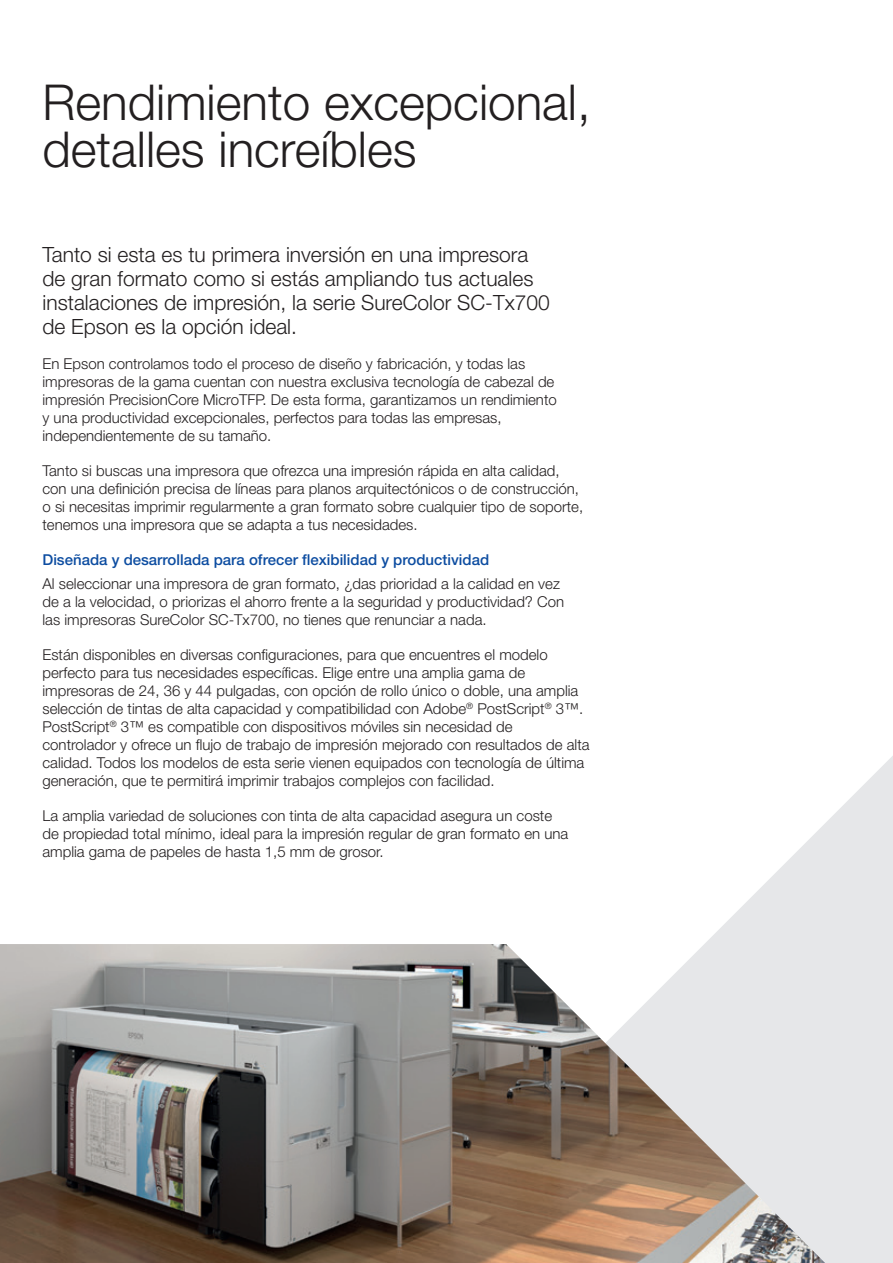
<style>
.page{position:relative;width:893px;height:1263px;background:#fff}
.page>*{position:absolute;margin:0;border:0;box-sizing:border-box;transform-origin:0 0}
.t1{font:300 49.5px/46.5px "Helvetica Neue LT Pro";color:#231f20}
.t2{font:300 21px/24px "Helvetica Neue LT Pro";color:#231f20}
.Brochure_Body_Copy{font:300 15px/18px "Helvetica Neue LT Pro";color:#231f20}
.Brochure_Small_Sub_H{font:500 15px "Helvetica Neue LT Pro";color:#0d4da1}
</style>
<div class="page">
<svg style="left:705px;top:756px;width:188px;height:507px;fill:#e6e7e9"></svg>
<img style="left:0;top:944px;width:825px;height:319px">
<p class="t1" style="left:43px;top:78px;width:550px">Rendimiento excepcional, detalles increíbles</p>
<p class="t2" style="left:43px;top:242px;width:509px">Tanto si esta es tu primera inversión en una impresora de gran formato como si estás ampliando tus actuales instalaciones de impresión, la serie SureColor SC-Tx700 de Epson es la opción ideal.</p>
<p class="Brochure_Body_Copy" style="left:43px;top:354px;width:516px">En Epson controlamos todo el proceso de diseño y fabricación, y todas las impresoras de la gama cuentan con nuestra exclusiva tecnología de cabezal de impresión PrecisionCore MicroTFP. De esta forma, garantizamos un rendimiento y una productividad excepcionales, perfectos para todas las empresas, independientemente de su tamaño.</p>
<p class="Brochure_Body_Copy" style="left:43px;top:461px;width:542px">Tanto si buscas una impresora que ofrezca una impresión rápida en alta calidad, con una definición precisa de líneas para planos arquitectónicos o de construcción, o si necesitas imprimir regularmente a gran formato sobre cualquier tipo de soporte, tenemos una impresora que se adapta a tus necesidades.</p>
<p class="Brochure_Small_Sub_H" style="left:43px;top:550px;width:448px">Diseñada y desarrollada para ofrecer flexibilidad y productividad</p>
<p class="Brochure_Body_Copy" style="left:43px;top:574px;width:523px">Al seleccionar una impresora de gran formato, ¿das prioridad a la calidad en vez de a la velocidad, o priorizas el ahorro frente a la seguridad y productividad? Con las impresoras SureColor SC-Tx700, no tienes que renunciar a nada.</p>
<p class="Brochure_Body_Copy" style="left:43px;top:645px;width:549px">Están disponibles en diversas configuraciones, para que encuentres el modelo perfecto para tus necesidades específicas. Elige entre una amplia gama de impresoras de 24, 36 y 44 pulgadas, con opción de rollo único o doble, una amplia selección de tintas de alta capacidad y compatibilidad con Adobe<sup>®</sup> PostScript<sup>®</sup> 3™.<br>PostScript<sup>®</sup> 3™ es compatible con dispositivos móviles sin necesidad de controlador y ofrece un flujo de trabajo de impresión mejorado con resultados de alta calidad. Todos los modelos de esta serie vienen equipados con tecnología de última generación, que te permitirá imprimir trabajos complejos con facilidad.</p>
<p class="Brochure_Body_Copy" style="left:43px;top:806px;width:527px">La amplia variedad de soluciones con tinta de alta capacidad asegura un coste de propiedad total mínimo, ideal para la impresión regular de gran formato en una amplia gama de papeles de hasta 1,5 mm de grosor.</p>
</div>
